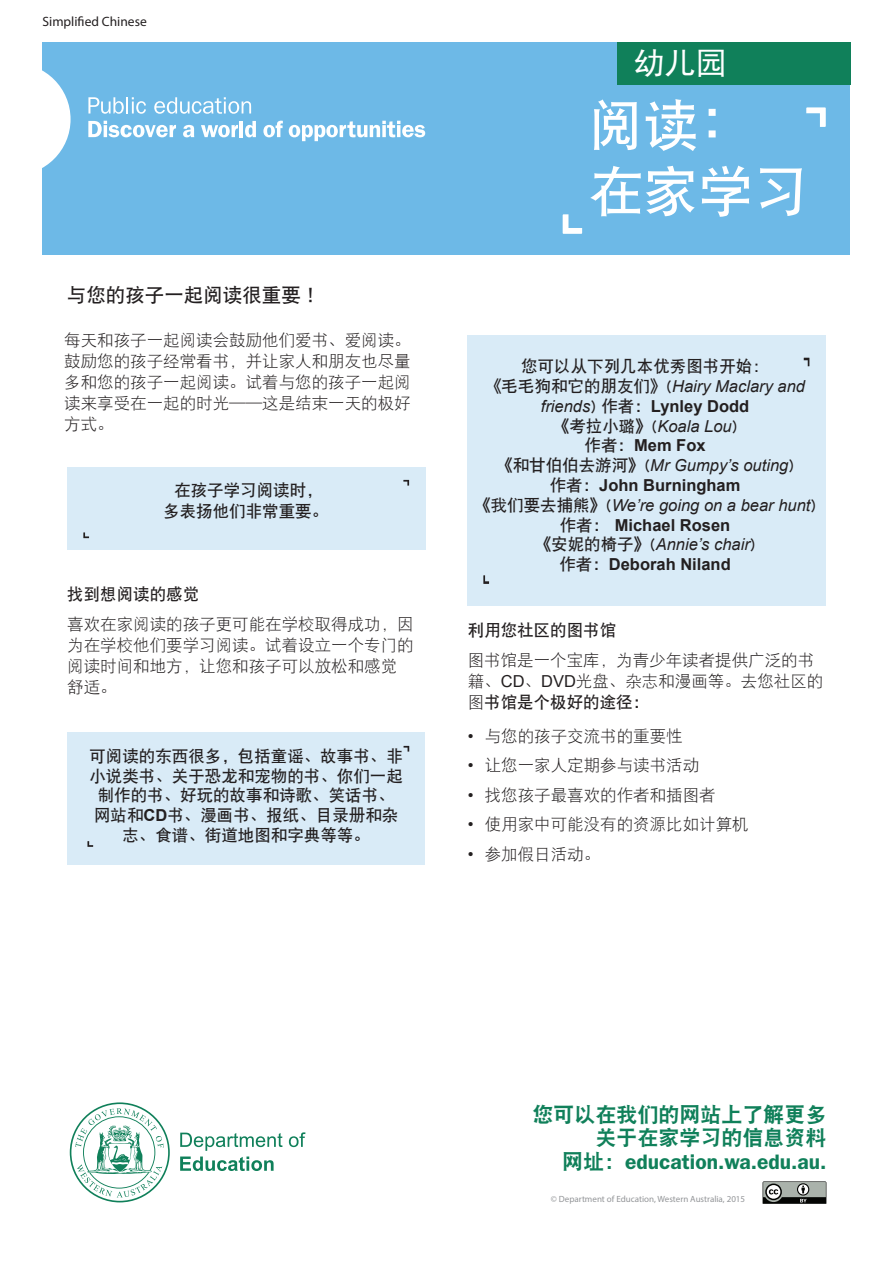
<style>
.page{position:relative;width:893px;height:1263px;background:#fff}
.page>*{position:absolute;margin:0;border:0;box-sizing:border-box;transform-origin:0 0}
.t1{font:54.9px "DFP Hei W7";color:#fff}
.t2{font:31.05px "Sim Hei";color:#fff}
.t3{font:21px/23.5px "DFP Hei W9";color:#10805a;text-align:right}
.t4{font:600 21px "ITC Franklin Gothic Std";color:#10805a}
.t5{font:19.5px "DFP Hei W7";color:#231f20}
.t6{font:16.5px/21px "DFP Hei W3";color:#231f20}
.Pull_Outs{font:16.5px/19.8px "DFP Hei W7";color:#231f20;text-align:center}
.Pull_Outs-2{font:italic 16.5px/19.8px "Arial";color:#231f20;text-align:center}
.Pull_Outs-3{font:700 16.5px/19.8px "Arial";color:#231f20;text-align:center}
.t7{font:13.5px "Myriad Pro";color:#231f20}
.t8{font:9px "Myriad Pro";color:#939598}
.s1{font-family:"Arial";font-weight:700}
.s2{font-family:"DFP Hei W5"}
.s3{font-family:"DFP Hei W5";font-style:normal}
.s4{font-family:"DFP Hei W7";font-style:normal}
.s5{font-weight:700;font-style:normal}
.s6{font-family:"Arial";font-style:italic}
.s7{font-family:"DFP Hei W7";font-weight:400}
.s8{font-weight:400;font-style:italic}
.s9{font-family:"Arial"}
.s10{font-family:"DFP Hei W7"}
.s11{font-family:"DFP Hei W9";font-weight:400}
</style>
<div class="page">
<div style="left:43px;top:43px;width:807px;height:212px;background:#6db9e7"></div>
<svg style="left:42px;top:63px;width:29px;height:112px"></svg>
<svg style="left:88px;top:97px;width:58px;height:17px"></svg>
<svg style="left:154px;top:97px;width:97px;height:17px"></svg>
<svg style="left:88px;top:121px;width:88px;height:16px"></svg>
<svg style="left:183px;top:125px;width:11px;height:12px"></svg>
<svg style="left:201px;top:125px;width:37px;height:12px"></svg>
<hr style="left:240px;top:121px;width:3px;height:16px;background:#fff">
<svg style="left:245px;top:121px;width:11px;height:16px"></svg>
<svg style="left:263px;top:121px;width:20px;height:16px"></svg>
<svg style="left:289px;top:121px;width:136px;height:20px"></svg>
<div style="left:617px;top:43px;width:233px;height:42px;background:#10805a"></div>
<svg style="left:70px;top:1102px;width:100px;height:100px"></svg>
<svg style="left:289px;top:1132px;width:16px;height:15px"></svg>
<svg style="left:180px;top:1132px;width:103px;height:39px"></svg>
<svg style="left:763px;top:1181px;width:63px;height:23px"></svg>
<svg style="left:563px;top:214px;width:19px;height:20px"></svg>
<svg style="left:806px;top:107px;width:20px;height:20px"></svg>
<div style="left:67px;top:467px;width:358px;height:83px;background:#d9ebf7"></div>
<svg style="left:403px;top:480px;width:6px;height:6px"></svg>
<svg style="left:83px;top:532px;width:6px;height:6px"></svg>
<div style="left:67px;top:732px;width:357px;height:132px;background:#d9ebf7"></div>
<svg style="left:404px;top:746px;width:5px;height:5px"></svg>
<svg style="left:87px;top:841px;width:6px;height:6px"></svg>
<div style="left:468px;top:336px;width:358px;height:270px;background:#d9ebf7"></div>
<svg style="left:804px;top:358px;width:5px;height:8px"></svg>
<svg style="left:483px;top:575px;width:6px;height:9px"></svg>
<p class="t7" style="left:43px;top:13px;width:106px">Simplified Chinese</p>
<p class="t5" style="left:67px;top:286px;width:255px">与您的孩子一起阅读很重要！</p>
<p class="t6" style="left:64px;top:330px;width:348px;text-align:justify">每天和孩子一起阅读会鼓励他们爱书、爱阅读。鼓励您的孩子经常看书，并让家人和朋友也尽量多和您的孩子一起阅读。试着与您的孩子一起阅读来享受在一起的时光——这是结束一天的极好方式。</p>
<p class="Pull_Outs" style="left:163px;top:479px;width:167px;line-height:21px">在孩子学习阅读时，多表扬他们非常重要。</p>
<p class="Pull_Outs" style="left:67px;top:584px;width:133px">找到想阅读的感觉</p>
<p class="t6" style="left:67px;top:613px;width:348px">喜欢在家阅读的孩子更可能在学校取得成功，因为在学校他们要学习阅读。试着设立一个专门的阅读时间和地方，让您和孩子可以放松和感觉舒适。</p>
<p class="Pull_Outs" style="left:89px;top:746px;width:315px">可阅读的东西很多，包括童谣、故事书、非小说类书、关于恐龙和宠物的书、你们一起制作的书、好玩的故事和诗歌、笑话书、网站和<span class="s1">CD</span>书、漫画书、报纸、目录册和杂志、食谱、街道地图和字典等等。</p>
<h2 class="t2" style="left:634px;top:48px;width:95px">幼儿园</h2>
<p class="t1" style="left:588px;top:98px;width:166px">阅读：</p>
<p class="t1" style="left:588px;top:164px;width:221px">在家学习</p>
<p class="Pull_Outs" style="left:521px;top:356px;width:249px">您可以从下列几本优秀图书开始<span class="s2">：</span></p>
<p class="Pull_Outs-2" style="left:485px;top:377px;width:321px"><span class="s3">《</span><span class="s4">毛毛狗和它的朋友们</span><span class="s3">》</span><span class="s4">(</span>Hairy Maclary and friends<span class="s4">) 作者：</span><span class="s5">Lynley Dodd</span></p>
<p class="Pull_Outs" style="left:553px;top:416px;width:186px">《考拉小璐》(<span class="s6">Koala Lou</span>)作者：<span class="s1">Mem Fox</span></p>
<p class="Pull_Outs-2" style="left:496px;top:456px;width:299px"><span class="s4">《和甘伯伯去游河》(</span>Mr Gumpy’s outing<span class="s4">)作者：</span><span class="s5">John Burningham</span></p>
<p class="Pull_Outs-2" style="left:474px;top:495px;width:343px"><span class="s4">《我们要去捕熊》(</span>We’re going on a bear hunt<span class="s4">)作者：</span> <span class="s5">Michael Rosen</span></p>
<p class="Pull_Outs-3" style="left:535px;top:535px;width:222px"><span class="s7">《安妮的椅子》(</span><span class="s8">Annie’s chair</span><span class="s7">)作者：</span>Deborah Niland</p>
<p class="Pull_Outs" style="left:468px;top:620px;width:150px">利用您社区的图书馆</p>
<p class="t6" style="left:468px;top:649px;width:357px">图书馆是一个宝库，为青少年读者提供广泛的书籍、<span class="s9">CD</span>、<span class="s9">DVD</span>光盘、杂志和漫画等。去您社区的图<span class="s10">书馆是个极好的途径：</span></p>
<p class="t6" style="left:468px;top:725px;width:217px"><span class="s9">•</span> 与您的孩子交流书的重要性</p>
<p class="t6" style="left:468px;top:755px;width:233px"><span class="s9">•</span> 让您一家人定期参与读书活动</p>
<p class="t6" style="left:468px;top:784px;width:250px"><span class="s9">•</span> 找您孩子最喜欢的作者和插图者</p>
<p class="t6" style="left:468px;top:814px;width:283px"><span class="s9">•</span> 使用家中可能没有的资源比如计算机</p>
<p class="t6" style="left:468px;top:843px;width:134px"><span class="s9">•</span> 参加假日活动。</p>
<p class="t3" style="left:532px;top:1102px;width:295px">您可以在我们的网站上了解更多关于在家学习的信息资料</p>
<p class="t4" style="left:562px;top:1149px;width:266px"><span class="s11">网址：</span>education.wa.edu.au.</p>
<p class="t8" style="left:551px;top:1193px;width:196px">© Department of Education, Western Australia, 2015</p>
</div>
